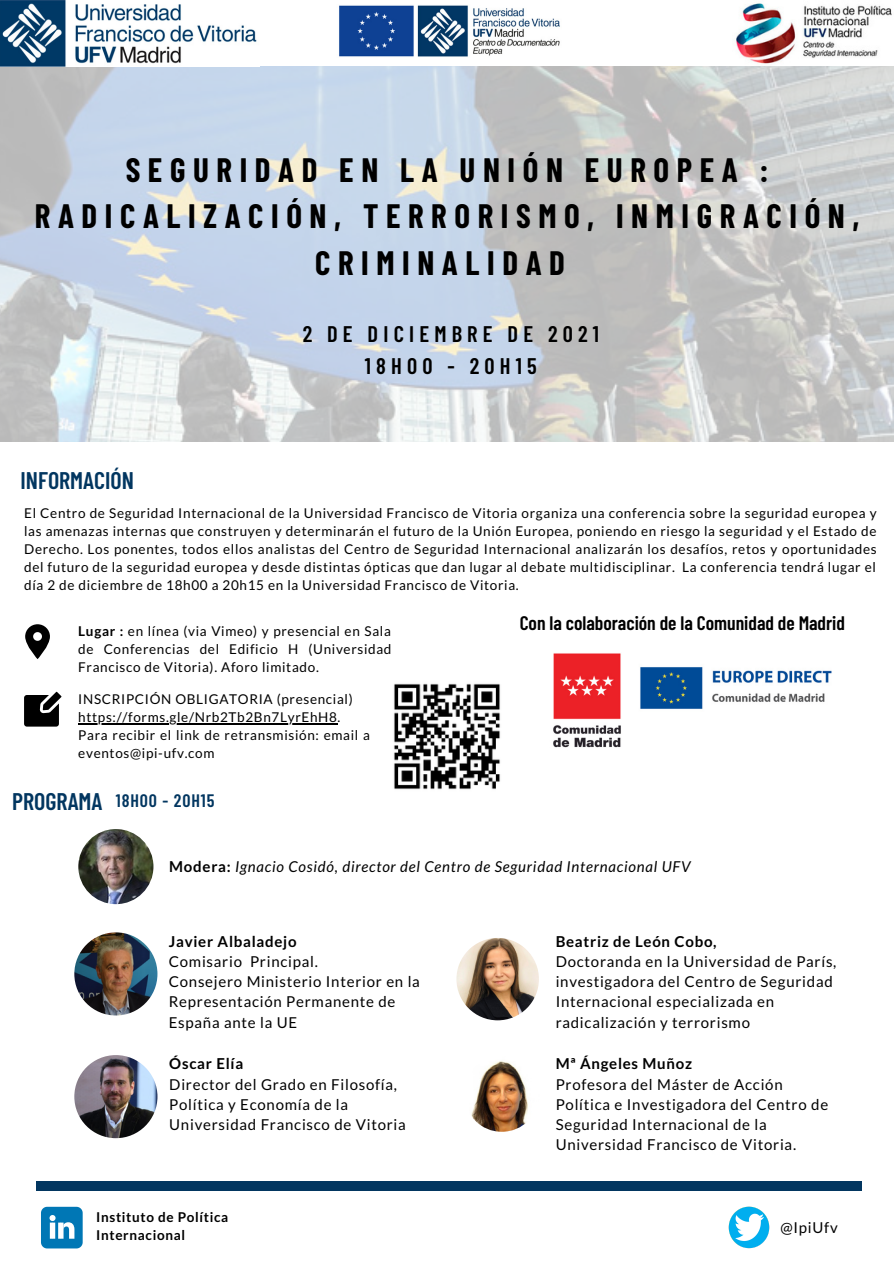
<style>
.page{position:relative;width:894px;height:1264px;background:#fff}
.page>*{position:absolute;margin:0;border:0;box-sizing:border-box;transform-origin:0 0}
.t1{font:700 33px/46.2px "Barlow Condensed";letter-spacing:.23em;color:#000;text-align:center}
.t2{font:600 24px "Barlow Condensed";color:#023660}
.t3{font:600 22.5px "Barlow Condensed";letter-spacing:.23em;color:#000}
.t4{font:600 19.5px "Barlow Condensed";color:#000}
.t5{font:600 18px "Barlow Condensed";letter-spacing:.05em;color:#023660}
.t6{font:15px/20.2px "Lato";letter-spacing:.05em;color:#000}
.t7{font:italic 15px "Lato";letter-spacing:.05em;color:#000}
.t8{font:700 15px "Lato";letter-spacing:.05em;color:#000}
.t9{font:13.5px/18px "Lato";letter-spacing:.05em;color:#000;text-align:justify}
.t10{font:700 13.5px "Lato";letter-spacing:.05em;color:#000}
.s1{font-weight:700}
.s2{font-weight:700;font-style:normal}
</style>
<div class="page">
<div style="left:37px;top:1180px;width:824px;height:9px;background:#023660"></div>
<svg style="left:41px;top:1206px;width:42px;height:42px;background:#3794c4"></svg>
<img style="left:728px;top:1206px;width:41px;height:42px">
<img style="left:736px;top:3px;width:156px;height:61px">
<img style="left:0;top:67px;width:893px;height:375px">
<svg style="left:25px;top:624px;width:25px;height:35px"></svg>
<svg style="left:24px;top:691px;width:37px;height:35px"></svg>
<img style="left:553px;top:653px;width:68px;height:95px">
<img style="left:640px;top:667px;width:192px;height:42px">
<img style="left:456px;top:937px;width:82px;height:83px;border-radius:50%">
<img style="left:74px;top:1055px;width:83px;height:83px;border-radius:50%">
<img style="left:464px;top:1056px;width:75px;height:75px;border-radius:50%">
<img style="left:78px;top:829px;width:75px;height:75px;border-radius:50%">
<img style="left:74px;top:932px;width:83px;height:83px;border-radius:50%">
<img style="left:0;top:0;width:257px;height:66px">
<img style="left:394px;top:683px;width:106px;height:107px">
<img style="left:339px;top:5px;width:221px;height:52px">
<hr style="left:78px;top:723px;width:259px;height:1px;background:#000">
<p class="t1" style="left:35px;top:146px;width:825px">SEGURIDAD EN LA UNIÓN EUROPEA :<br>RADICALIZACIÓN, TERRORISMO, INMIGRACIÓN,<br>CRIMINALIDAD</p>
<p class="t2" style="left:20px;top:465px;width:115px">INFORMACIÓN</p>
<p class="t3" style="left:302px;top:320px;width:298px">2 DE DICIEMBRE DE 2021</p>
<p class="t3" style="left:365px;top:351px;width:173px">18H00 - 20H15</p>
<p class="t9" style="left:24px;top:504px;width:853px">El Centro de Seguridad Internacional de la Universidad Francisco de Vitoria organiza una conferencia sobre la seguridad europea y las amenazas internas que construyen y determinarán el futuro de la Unión Europea, poniendo en riesgo la seguridad y el Estado de Derecho. Los ponentes, todos ellos analistas del Centro de Seguridad Internacional analizarán los desafíos, retos y oportunidades del futuro de la seguridad europea y desde distintas ópticas que dan lugar al debate multidisciplinar. La conferencia tendrá lugar el día 2 de diciembre de 18h00 a 20h15 en la Universidad Francisco de Vitoria.</p>
<p class="t9" style="left:78px;top:622px;width:314px"><span class="s1">Lugar :</span> en línea (via Vimeo) y presencial en Sala de Conferencias del Edificio H (Universidad Francisco de Vitoria). Aforo limitado.</p>
<p class="t9" style="left:78px;top:689px;width:276px">INSCRIPCIÓN OBLIGATORIA (presencial)</p>
<p class="t9" style="left:78px;top:707px;width:263px">https://forms.gle/Nrb2Tb2Bn7LyrEhH8.</p>
<p class="t9" style="left:78px;top:725px;width:293px">Para recibir el link de retransmisión: email a eventos@ipi-ufv.com</p>
<p class="t2" style="left:12px;top:786px;width:92px">PROGRAMA</p>
<p class="t5" style="left:116px;top:789px;width:100px">18H00 - 20H15</p>
<p class="t4" style="left:519px;top:610px;width:327px">Con la colaboración de la Comunidad de Madrid</p>
<p class="t7" style="left:169px;top:857px;width:522px"><span class="s2">Modera:</span> Ignacio Cosidó, director del Centro de Seguridad Internacional UFV</p>
<p class="t8" style="left:169px;top:931px;width:129px">Javier Albaladejo</p>
<p class="t6" style="left:169px;top:951px;width:151px">Comisario Principal.</p>
<p class="t6" style="left:169px;top:971px;width:252px">Consejero Ministerio Interior en la<br>Representación Permanente de<br>España ante la UE</p>
<p class="t8" style="left:169px;top:1054px;width:75px">Óscar Elía</p>
<p class="t6" style="left:169px;top:1073px;width:238px">Director del Grado en Filosofía,<br>Política y Economía de la<br>Universidad Francisco de Vitoria</p>
<p class="t10" style="left:96px;top:1208px;width:134px">Instituto de Política</p>
<p class="t10" style="left:96px;top:1226px;width:90px">Internacional</p>
<p class="t8" style="left:555px;top:931px;width:162px">Beatriz de León Cobo,</p>
<p class="t6" style="left:555px;top:951px;width:282px">Doctoranda en la Universidad de París, investigadora del Centro de Seguridad Internacional especializada en radicalización y terrorismo</p>
<p class="t8" style="left:555px;top:1054px;width:138px">Mª Ángeles Muñoz</p>
<p class="t6" style="left:555px;top:1073px;width:274px">Profesora del Máster de Acción Política e Investigadora del Centro de Seguridad Internacional de la Universidad Francisco de Vitoria.</p>
<p class="t6" style="left:780px;top:1216px;width:59px">@IpiUfv</p>
</div>
